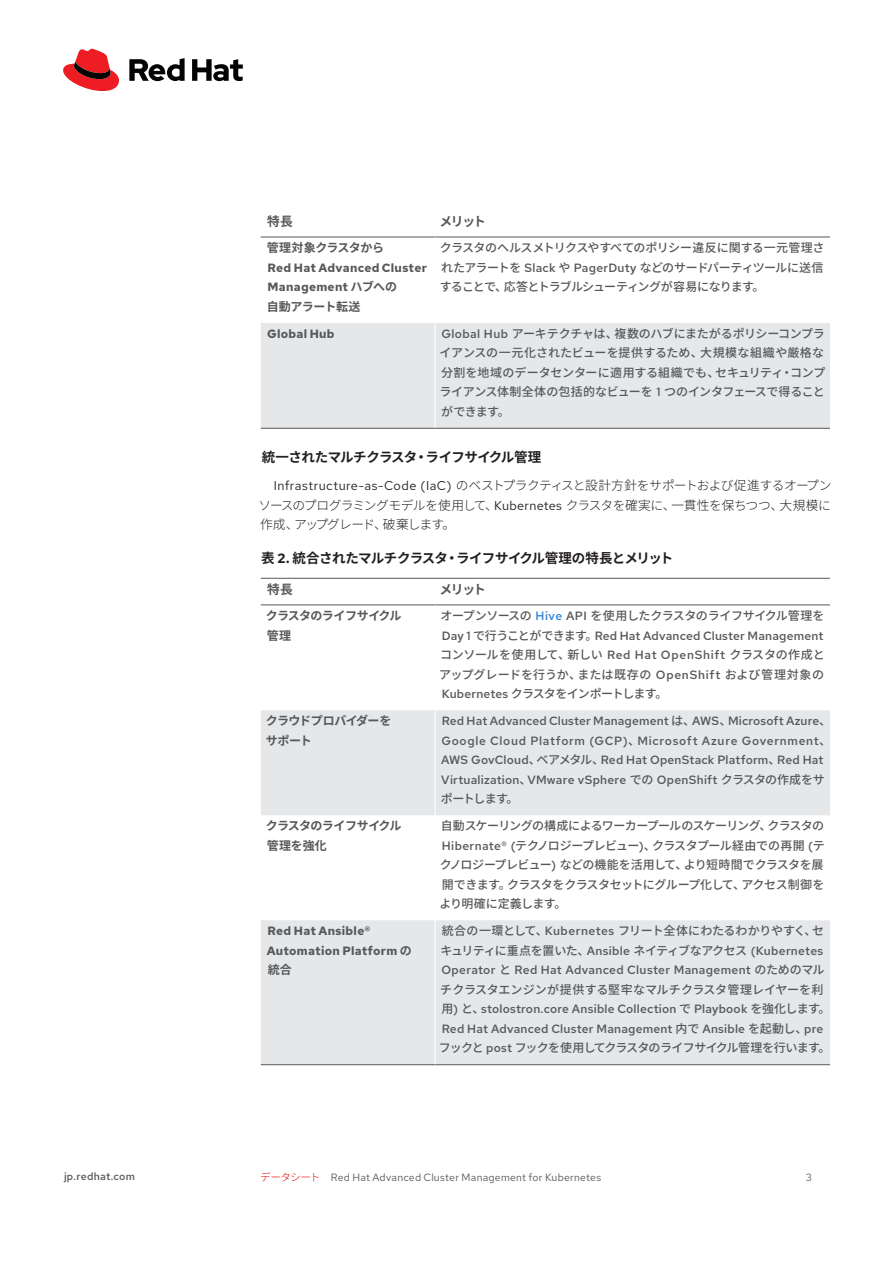
<style>
.page{position:relative;width:893px;height:1263px;background:#fff}
.page>*{position:absolute;margin:0;border:0;box-sizing:border-box;transform-origin:0 0}
.Main_-_Table_Name{font:700 13.5px "Noto Sans JP";letter-spacing:-.035em;color:#231f20}
.Main_-_Subhead_3{font:700 13.5px "Noto Sans JP";letter-spacing:-.035em;color:#231f20}
.Main_-_Body{font:300 12.75px/19.5px "Noto Sans JP";letter-spacing:-.04em;color:#231f20;text-align:justify}
.Main_-_Table_Subhead_1__left-aligned{font:700 12.75px "Noto Sans JP";letter-spacing:-.11em;color:#57585a}
.Main_-_Table_Body__left-aligned{font:500 12px/19.5px "Noto Sans JP";letter-spacing:-.04em;color:#57585a;text-align:justify}
.Main_-_Table_Body__left-aligned-2{font:500 12px/19.5px "Red Hat Text";letter-spacing:.015em;color:#57585a}
.Main_-_Table_Body__left-aligned-3{font:700 12px/19.5px "Red Hat Text";letter-spacing:.02em;color:#57585a}
.Main_-_Table_Body__left-aligned-4{font:700 12px/19.5px "Noto Sans JP";letter-spacing:-.045em;color:#57585a}
.Footer_-_Running_Foot{font:10.5px "Red Hat Text";letter-spacing:.025em;color:#57585a}
.t1{font:500 10.5px "Red Hat Text";letter-spacing:.025em;color:#57585a}
.s1{font-family:"Noto Sans JP"}
.s2{font-family:"Red Hat Text"}
.s3{font-family:"Red Hat Text";font-weight:400}
.s4{font-family:"Red Hat Text";color:#3385d6}
.s5{font-family:"Noto Sans JP";font-weight:300;color:#e00}
</style>
<div class="page">
<hr style="left:261px;top:578px;width:569px;height:1px;background:#57585a">
<div style="left:261px;top:323px;width:569px;height:105px;background:#e6e7e9"></div>
<hr style="left:261px;top:237px;width:174px;height:1px;background:#57585a">
<hr style="left:435px;top:237px;width:395px;height:1px;background:#57585a">
<hr style="left:261px;top:428px;width:174px;height:1px;background:#57585a">
<hr style="left:435px;top:428px;width:395px;height:1px;background:#57585a">
<hr style="left:434px;top:237px;width:2px;height:86px;background:#fff">
<hr style="left:434px;top:323px;width:2px;height:105px;background:#fff">
<svg style="left:261px;top:710px;width:569px;height:354px;fill:#e6e7e9"></svg>
<hr style="left:261px;top:604px;width:174px;height:1px;background:#57585a">
<hr style="left:435px;top:604px;width:395px;height:1px;background:#57585a">
<hr style="left:261px;top:1064px;width:174px;height:1px;background:#57585a">
<hr style="left:435px;top:1064px;width:395px;height:1px;background:#57585a">
<hr style="left:434px;top:710px;width:2px;height:105px;background:#fff">
<hr style="left:434px;top:815px;width:2px;height:105px;background:#fff">
<hr style="left:434px;top:920px;width:2px;height:144px;background:#fff">
<svg style="left:63px;top:49px;width:56px;height:42px"></svg>
<svg style="left:129px;top:58px;width:114px;height:23px"></svg>
<p class="Main_-_Table_Subhead_1__left-aligned" style="left:267px;top:215px;width:27px">特長</p>
<p class="Main_-_Table_Subhead_1__left-aligned" style="left:440px;top:215px;width:48px">メリット</p>
<p class="Main_-_Table_Body__left-aligned-3" style="left:267px;top:238px;width:162px"><span class="s1">管理対象クラスタから<br></span>Red Hat Advanced Cluster<br>Management <span class="s1">ハブへの<br>自動アラート転送</span></p>
<p class="Main_-_Table_Body__left-aligned" style="left:440px;top:239px;width:386px">クラスタのヘルスメトリクスやすべてのポリシー違反に関する一元管理されたアラートを <span class="s2">Slack</span> や <span class="s2">PagerDuty</span> などのサードパーティツールに送信することで、応答とトラブルシューティングが容易になります。</p>
<p class="Main_-_Table_Body__left-aligned-3" style="left:267px;top:324px;width:69px">Global Hub</p>
<p class="Main_-_Table_Body__left-aligned" style="left:439px;top:324px;width:387px"><span class="s2">Global Hub</span> アーキテクチャは、複数のハブにまたがるポリシーコンプライアンスの一元化されたビューを提供するため、大規模な組織や厳格な分割を地域のデータセンターに適用する組織でも、セキュリティ・コンプライアンス体制全体の包括的なビューを <span class="s2">1</span> つのインタフェースで得ることができます。</p>
<p class="Main_-_Subhead_3" style="left:262px;top:450px;width:281px">統一されたマルチクラスタ・ライフサイクル管理</p>
<p class="Main_-_Body" style="left:259px;top:476px;width:574px;text-indent:15px"><span class="s3">Infrastructure-as-Code (IaC)</span> のベストプラクティスと設計方針をサポートおよび促進するオープンソースのプログラミングモデルを使用して、<span class="s3">Kubernetes</span> クラスタを確実に、一貫性を保ちつつ、大規模に作成、アップグレード、破棄します。</p>
<p class="Main_-_Table_Name" style="left:261px;top:550px;width:414px">表 <span class="s2">2.</span> 統合されたマルチクラスタ・ライフサイクル管理の特長とメリット</p>
<p class="Main_-_Table_Subhead_1__left-aligned" style="left:267px;top:582px;width:27px">特長</p>
<p class="Main_-_Table_Subhead_1__left-aligned" style="left:440px;top:582px;width:48px">メリット</p>
<p class="Main_-_Table_Body__left-aligned-4" style="left:266px;top:606px;width:137px">クラスタのライフサイクル管理</p>
<p class="Main_-_Table_Body__left-aligned" style="left:439px;top:606px;width:387px">オープンソースの <span class="s4">Hive</span> <span class="s2">API</span> を使用したクラスタのライフサイクル管理を<span class="s2">Day 1</span> で行うことができます。<span class="s2">Red Hat Advanced Cluster Management</span>コンソールを使用して、新しい <span class="s2">Red Hat OpenShift</span> クラスタの作成とアップグレードを行うか、または既存の <span class="s2">OpenShift</span> および管理対象の<span class="s2">Kubernetes</span> クラスタをインポートします。</p>
<p class="Main_-_Table_Body__left-aligned-4" style="left:266px;top:711px;width:127px">クラウドプロバイダーをサポート</p>
<p class="Main_-_Table_Body__left-aligned-2" style="left:441px;top:711px;width:392px">Red Hat Advanced Cluster Management <span class="s1">は、</span>AWS<span class="s1">、</span>Microsoft Azure<span class="s1">、</span>Google Cloud Platform (GCP)<span class="s1">、</span>Microsoft Azure Government<span class="s1">、</span>AWS GovCloud<span class="s1">、ベアメタル、</span>Red Hat OpenStack Platform<span class="s1">、</span>Red Hat Virtualization<span class="s1">、</span>VMware vSphere <span class="s1">での</span> OpenShift <span class="s1">クラスタの作成をサポートします。</span></p>
<p class="Main_-_Table_Body__left-aligned-4" style="left:266px;top:816px;width:137px">クラスタのライフサイクル管理を強化</p>
<p class="Main_-_Table_Body__left-aligned" style="left:439px;top:816px;width:387px">自動スケーリングの構成によるワーカープールのスケーリング、クラスタの<span class="s2">Hibernate® (</span>テクノロジープレビュー<span class="s2">)</span>、クラスタプール経由での再開 <span class="s2">(</span>テクノロジープレビュー<span class="s2">)</span> などの機能を活用して、より短時間でクラスタを展開できます。クラスタをクラスタセットにグループ化して、アクセス制御をより明確に定義します。</p>
<p class="Main_-_Table_Body__left-aligned-3" style="left:267px;top:921px;width:147px">Red Hat Ansible®<br>Automation Platform <span class="s1">の統合</span></p>
<p class="Main_-_Table_Body__left-aligned-2" style="left:439px;top:921px;width:393px"><span class="s1">統合の一環として、</span>Kubernetes <span class="s1">フリート全体にわたるわかりやすく、セキュリティに重点を置いた、</span>Ansible <span class="s1">ネイティブなアクセス</span> (Kubernetes Operator <span class="s1">と</span> Red Hat Advanced Cluster Management <span class="s1">のためのマルチクラスタエンジンが提供する堅牢なマルチクラスタ管理レイヤーを利用</span>) <span class="s1">と、</span>stolostron.core Ansible Collection <span class="s1">で</span> Playbook <span class="s1">を強化します。</span>Red Hat Advanced Cluster Management <span class="s1">内で</span> Ansible <span class="s1">を起動し、</span>pre<span class="s1">フックと</span> post <span class="s1">フックを使用してクラスタのライフサイクル管理を行います。</span></p>
<p class="t1" style="left:64px;top:1170px;width:72px">jp.redhat.com</p>
<p class="Footer_-_Running_Foot" style="left:260px;top:1170px;width:342px"><span class="s5">データシート</span> Red Hat Advanced Cluster Management for Kubernetes</p>
<p class="Footer_-_Running_Foot" style="left:806px;top:1170px;width:8px">3</p>
</div>
